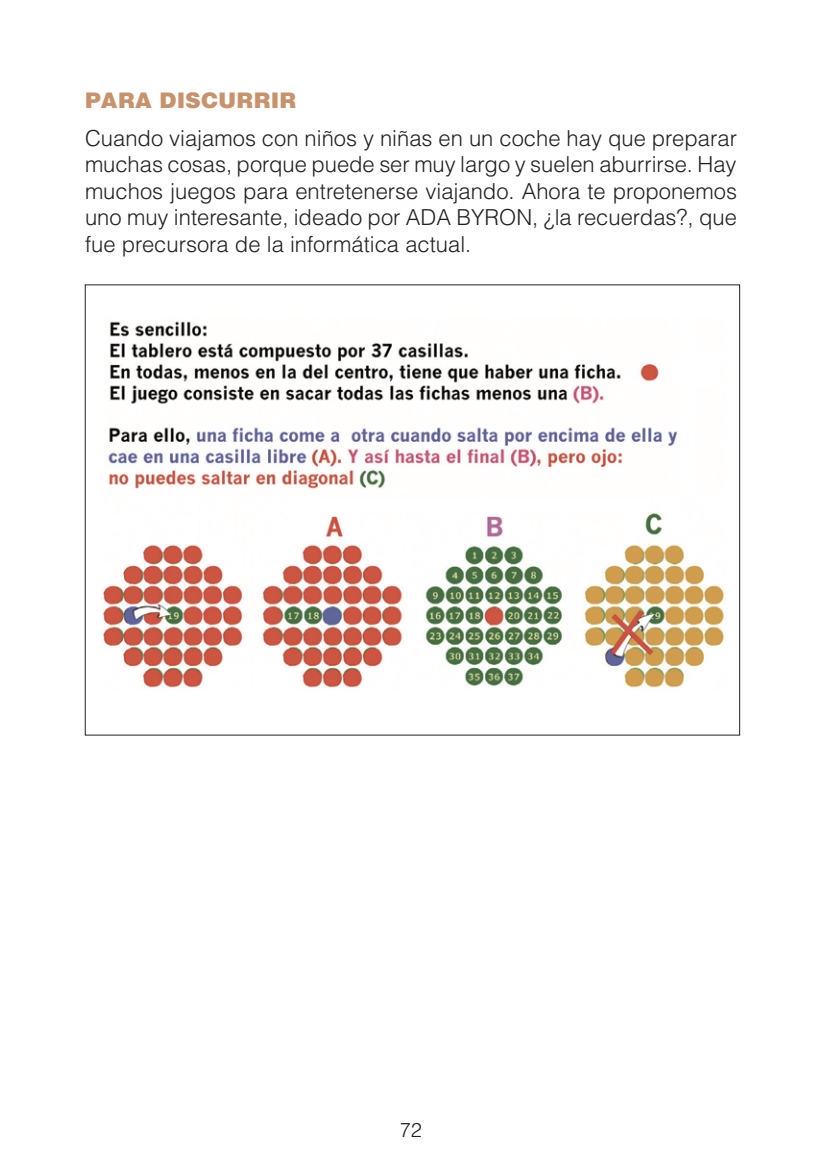
<style>
.page{position:relative;width:822px;height:1168px;background:#fff}
.page>*{position:absolute;margin:0;border:0;box-sizing:border-box;transform-origin:0 0}
.t1{font:300 22px/26.4px "Helvetica";color:#231f20;text-align:justify}
.t2{font:900 22px "Helvetica";color:#c7926c}
.t3{font:300 20px "Helvetica";color:#231f20}
</style>
<div class="page">
<img style="left:103px;top:321px;width:621px;height:367px">
<p class="t2" style="left:85px;top:87px;width:213px">PARA DISCURRIR</p>
<p class="t1" style="left:85px;top:124px;width:654px">Cuando viajamos con niños y niñas en un coche hay que preparar muchas cosas, porque puede ser muy largo y suelen aburrirse. Hay muchos juegos para entretenerse viajando. Ahora te proponemos uno muy interesante, ideado por ADA BYRON, ¿la recuerdas?, que fue precursora de la informática actual.</p>
<p class="t3" style="left:400px;top:1117px;width:24px">72</p>
</div>
